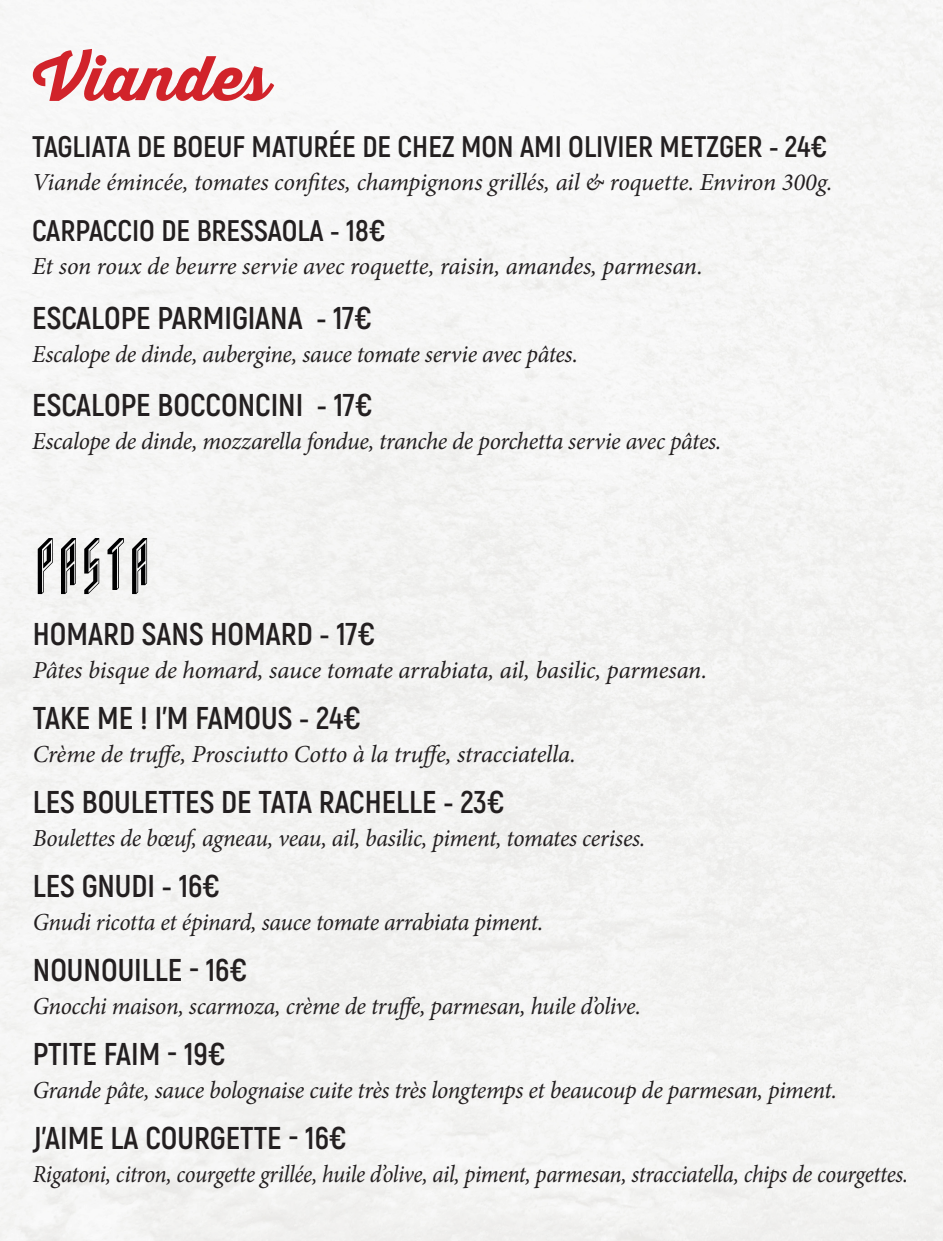
<style>
.page{position:relative;width:943px;height:1241px;background:#fff}
.page>*{position:absolute;margin:0;border:0;box-sizing:border-box;transform-origin:0 0}
.t1{font:70px "AC Framed";color:#000001}
.t2{font:61.25px "Thirsty Script Extrabold Demo";color:#d1232a}
.t3{font:700 31.5px "Akrobat";color:#231f20}
.t4{font:700 29.75px "Akrobat";color:#231f20}
.t5{font:italic 24.5px "Minion Pro";letter-spacing:-.015em;color:#231f20}
.t6{font:italic 24.5px "Minion Pro";letter-spacing:-.015em;color:#231f20;scale:.93 1}
</style>
<div class="page">
<p class="t2" style="left:33px;top:32px;width:238px">Viandes</p>
<p class="t4" style="left:32px;top:128px;width:796px">TAGLIATA DE BOEUF MATURÉE DE CHEZ MON AMI OLIVIER METZGER - 24€</p>
<p class="t5" style="left:32px;top:166px;width:801px">Viande émincée, tomates confites, champignons grillés, ail &amp; roquette. Environ 300g.</p>
<p class="t4" style="left:32px;top:212px;width:354px">CARPACCIO DE BRESSAOLA - 18€</p>
<p class="t5" style="left:32px;top:250px;width:672px">Et son roux de beurre servie avec roquette, raisin, amandes, parmesan.</p>
<p class="t3" style="left:32px;top:298px;width:341px">ESCALOPE PARMIGIANA - 17€</p>
<p class="t5" style="left:32px;top:337px;width:547px">Escalope de dinde, aubergine, sauce tomate servie avec pâtes.</p>
<p class="t3" style="left:32px;top:385px;width:341px">ESCALOPE BOCCONCINI - 17€</p>
<p class="t5" style="left:32px;top:425px;width:690px">Escalope de dinde, mozzarella fondue, tranche de porchetta servie avec pâtes.</p>
<p class="t1" style="left:34px;top:529px;width:119px">PASTA</p>
<p class="t3" style="left:33px;top:614px;width:344px">HOMARD SANS HOMARD - 17€</p>
<p class="t5" style="left:33px;top:653px;width:675px">Pâtes bisque de homard, sauce tomate arrabiata, ail, basilic, parmesan.</p>
<p class="t3" style="left:33px;top:698px;width:329px">TAKE ME ! I’M FAMOUS - 24€</p>
<p class="t5" style="left:33px;top:737px;width:544px">Crème de truffe, Prosciutto Cotto à la truffe, stracciatella.</p>
<p class="t3" style="left:33px;top:782px;width:473px">LES BOULETTES DE TATA RACHELLE - 23€</p>
<p class="t5" style="left:33px;top:821px;width:614px">Boulettes de bœuf, agneau, veau, ail, basilic, piment, tomates cerises.</p>
<p class="t3" style="left:33px;top:866px;width:188px">LES GNUDI - 16€</p>
<p class="t5" style="left:33px;top:905px;width:512px">Gnudi ricotta et épinard, sauce tomate arrabiata piment.</p>
<p class="t3" style="left:33px;top:950px;width:215px">NOUNOUILLE - 16€</p>
<p class="t5" style="left:33px;top:989px;width:609px">Gnocchi maison, scarmoza, crème de truffe, parmesan, huile d’olive.</p>
<p class="t3" style="left:33px;top:1034px;width:194px">PTITE FAIM - 19€</p>
<p class="t5" style="left:33px;top:1073px;width:805px">Grande pâte, sauce bolognaise cuite très très longtemps et beaucoup de parmesan, piment.</p>
<p class="t3" style="left:33px;top:1118px;width:315px">J’AIME LA COURGETTE - 16€</p>
<p class="t6" style="left:33px;top:1157px;width:942px">Rigatoni, citron, courgette grillée, huile d’olive, ail, piment, parmesan, stracciatella, chips de courgettes.</p>
</div>
